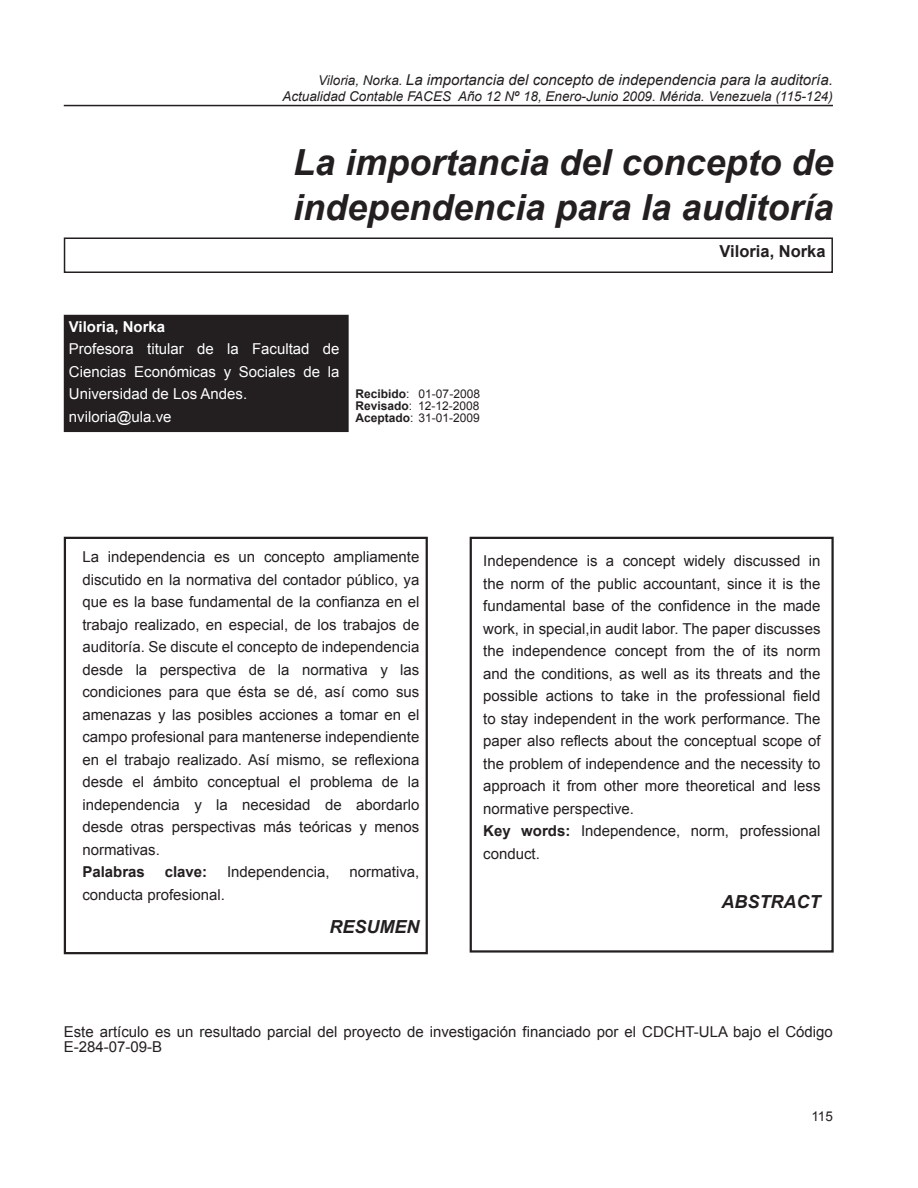
<style>
.page{position:relative;width:918px;height:1188px;background:#fff}
.page>*{position:absolute;margin:0;border:0;box-sizing:border-box;transform-origin:0 0}
.t1{font:italic 700 36px/45px "Arial";color:#231f20}
.t2{font:italic 700 18px "Arial";color:#231f20}
.t3{font:700 16.5px "Arial";color:#231f20}
.t4{font:15px/22.5px "Arial";color:#231f20}
.t5{font:15px/22.5px "Arial";color:#fff}
.t6{font:italic 15px "Arial";color:#231f20}
.t7{font:700 15px "Arial";color:#231f20}
.t8{font:700 15px "Arial";color:#fff}
.t9{font:italic 13.5px "Arial";color:#231f20}
.t10{font:13.5px "Arial";color:#231f20}
.t11{font:12px/12px "Arial";color:#231f20;text-align:justify}
.s1{font-size:13.5px}
.s2{font-weight:700}
</style>
<div class="page">
<hr style="left:64px;top:105px;width:769px;height:1px;background:#231f20">
<div style="left:64px;top:238px;width:769px;height:35px;border:2px solid #231f20"></div>
<div style="left:65px;top:316px;width:283px;height:115px;background:#231f20"></div>
<div style="left:64px;top:315px;width:285px;height:117px;border:2px solid #231f20"></div>
<div style="left:64px;top:537px;width:364px;height:417px;border:2px solid #231f20"></div>
<div style="left:470px;top:537px;width:364px;height:416px;border:2px solid #231f20"></div>
<p class="t6" style="left:318px;top:70px;width:516px"><span class="s1">Viloria, Norka.</span> La importancia del concepto de independencia para la auditoría.</p>
<p class="t9" style="left:282px;top:87px;width:552px">Actualidad Contable FACES Año 12 Nº 18, Enero-Junio 2009. Mérida. Venezuela (115-124)</p>
<h1 class="t1" style="left:293px;top:141px;width:542px">La importancia del concepto de independencia para la auditoría</h1>
<p class="t3" style="left:720px;top:241px;width:108px">Viloria, Norka</p>
<p class="t8" style="left:69px;top:316px;width:98px">Viloria, Norka</p>
<p class="t5" style="left:69px;top:338px;width:272px">Profesora titular de la Facultad de<br>Ciencias Económicas y Sociales de la<br>Universidad de Los Andes. nviloria@ula.ve</p>
<p class="t11" style="left:355px;top:387px;width:126px"><span class="s2">Recibido</span>: 01-07-2008<br><span class="s2">Revisado</span>: 12-12-2008<br><span class="s2">Aceptado</span>: 31-01-2009</p>
<p class="t4" style="left:82px;top:546px;width:339px;text-align:justify">La independencia es un concepto ampliamente discutido en la normativa del contador público, ya que es la base fundamental de la confianza en el trabajo realizado, en especial, de los trabajos de auditoría. Se discute el concepto de independencia desde la perspectiva de la normativa y las condiciones para que ésta se dé, así como sus amenazas y las posibles acciones a tomar en el campo profesional para mantenerse independiente en el trabajo realizado. Así mismo, se reflexiona desde el ámbito conceptual el problema de la independencia y la necesidad de abordarlo desde otras perspectivas más teóricas y menos normativas.</p>
<p class="t7" style="left:82px;top:862px;width:64px">Palabras</p>
<p class="t7" style="left:165px;top:862px;width:44px">clave:</p>
<p class="t4" style="left:227px;top:861px;width:104px">Independencia,</p>
<p class="t4" style="left:349px;top:861px;width:72px">normativa,</p>
<p class="t4" style="left:82px;top:883px;width:144px">conducta profesional.</p>
<p class="t2" style="left:329px;top:915px;width:91px">Resumen</p>
<p class="t4" style="left:483px;top:550px;width:339px">Independence is a concept widely discussed in the norm of the public accountant, since it is the fundamental base of the confidence in the made work, in special,in audit labor. The paper discusses the independence concept from the of its norm and the conditions, as well as its threats and the possible actions to take in the professional field to stay independent in the work performance. The paper also reflects about the conceptual scope of the problem of independence and the necessity to approach it from other more theoretical and less normative perspective.<br><span class="s2">Key words:</span> Independence, norm, professional conduct.</p>
<p class="t2" style="left:722px;top:890px;width:100px">Abstra ct</p>
<p class="t4" style="left:64px;top:1025px;width:771px;line-height:15px">Este artículo es un resultado parcial del proyecto de investigación financiado por el CDCHT-ULA bajo el Código<br>E-284-07-09-B</p>
<p class="t10" style="left:811px;top:1108px;width:23px">115</p>
</div>
